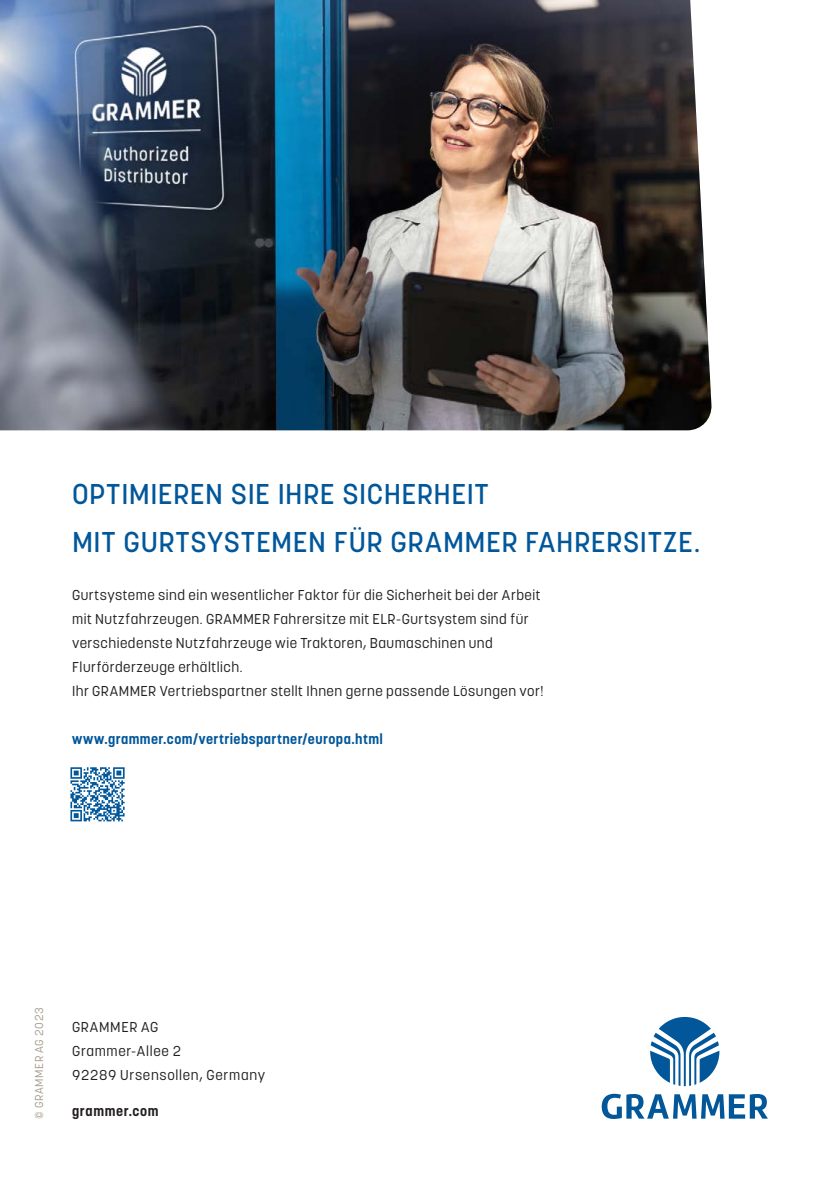
<style>
.page{position:relative;width:840px;height:1191px;background:#fff}
.page>*{position:absolute;margin:0;border:0;box-sizing:border-box;transform-origin:0 0}
.t1{font:500 28.4px/48px "Korolev";letter-spacing:.02em;color:#01579a}
.t2{font:14.2px/24px "Korolev";letter-spacing:.035em;color:#231f20}
.t3{font:700 14.2px "Korolev";letter-spacing:.03em;color:#01579a}
.t4{font:700 14.2px "Korolev";letter-spacing:.045em;color:#231f20}
.t5{font:11.4px "Korolev";letter-spacing:.05em;color:#a99e8f}
</style>
<div class="page">
<svg style="left:650px;top:1017px;width:69px;height:69px"></svg>
<svg style="left:601px;top:1093px;width:166px;height:26px"></svg>
<img style="left:0;top:0;width:711px;height:430px">
<svg style="left:70px;top:767px;width:55px;height:55px"></svg>
<svg style="left:70px;top:767px;width:54px;height:54px"></svg>
<h1 class="t1" style="left:72px;top:470px;width:629px">OPTIMIEREN SIE IHRE SICHERHEIT<br>MIT GURTSYSTEMEN FÜR GRAMMER FAHRERSITZE.</h1>
<p class="t2" style="left:72px;top:583px;width:473px">Gurtsysteme sind ein wesentlicher Faktor r̈f u die Sicherheit bei der Arbeit mit Nutzfahrzeugen. GRAMMER Fahrersitze mit ELR-Gurtsystem sind für verschiedenste Nutzfahrzeuge wie Traktoren, Baumaschinen und Flurförderzeuge erhältlich.<br>Ihr GRAMMER Vertriebspartner stellt Ihnen gerne passende Lösungen vor!</p>
<p class="t3" style="left:72px;top:730px;width:312px">www.grammer.com/vertriebspartner/europa.html</p>
<p class="t5" style="left:32px;top:1119px;width:113px;rotate:-90deg">© GRAMMER AG 2023</p>
<p class="t2" style="left:72px;top:1015px;width:194px">GRAMMER AG<br>Grammer-Allee 2<br>92289 Ursensollen, Germany</p>
<p class="t4" style="left:72px;top:1102px;width:88px">grammer.com</p>
</div>
